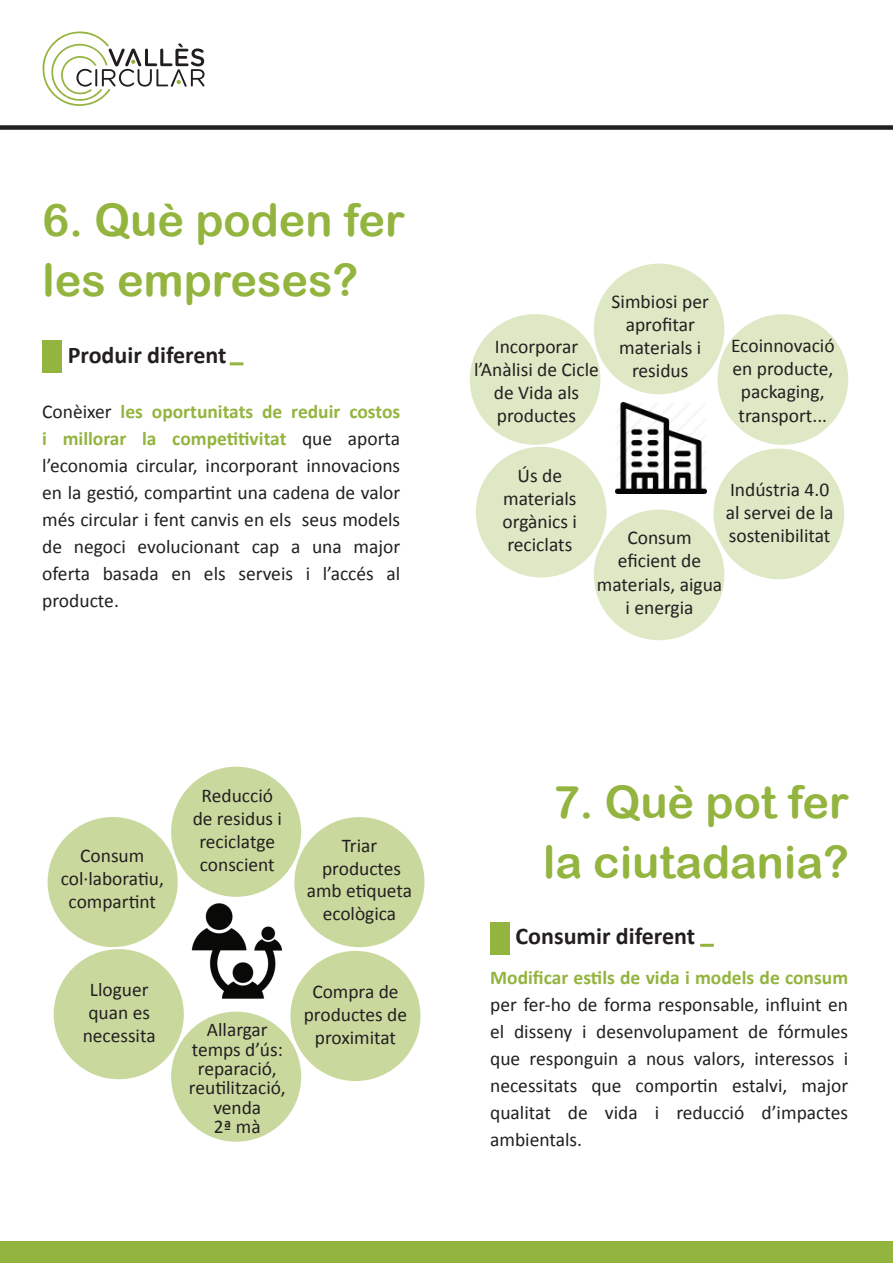
<style>
.page{position:relative;width:893px;height:1263px;background:#fff}
.page>*{position:absolute;margin:0;border:0;box-sizing:border-box;transform-origin:0 0}
.t1{font:45px/60px "Arial Rounded MT Bold";color:#93b43e}
.t2{font:700 24px "Calibri";color:#231f20}
.t3{font:19.5px/23.1px "Calibri";color:#231f20;text-align:center}
.t4{font:700 19.5px "Calibri";color:#93b43e}
.t5{font:19.35px/23px "Calibri";color:#231f20;text-align:center}
.s1{font-weight:700;color:#93b43e}
</style>
<div class="page">
<img style="left:616px;top:403px;width:90px;height:90px">
<div style="left:0;top:125px;width:893px;height:5px;background:#231f20"></div>
<svg style="left:42px;top:31px;width:163px;height:75px"></svg>
<div style="left:470px;top:314px;width:130px;height:131px;background:#dee8c5;border-radius:50%"></div>
<div style="left:594px;top:264px;width:130px;height:130px;background:#dee8c5;border-radius:50%"></div>
<div style="left:718px;top:314px;width:130px;height:131px;background:#dee8c5;border-radius:50%"></div>
<div style="left:476px;top:447px;width:130px;height:130px;background:#dee8c5;border-radius:50%"></div>
<div style="left:713px;top:449px;width:131px;height:130px;background:#dee8c5;border-radius:50%"></div>
<div style="left:594px;top:509px;width:130px;height:131px;background:#dee8c5;border-radius:50%"></div>
<div style="left:42px;top:340px;width:20px;height:33px;background:#93b43e"></div>
<svg style="left:230px;top:362px;width:13px;height:3px"></svg>
<div style="left:48px;top:817px;width:130px;height:130px;background:#c9d99e;border-radius:50%"></div>
<div style="left:171px;top:767px;width:130px;height:130px;background:#c9d99e;border-radius:50%"></div>
<div style="left:294px;top:817px;width:130px;height:130px;background:#c9d99e;border-radius:50%"></div>
<div style="left:54px;top:949px;width:130px;height:130px;background:#c9d99e;border-radius:50%"></div>
<div style="left:290px;top:951px;width:130px;height:130px;background:#c9d99e;border-radius:50%"></div>
<div style="left:171px;top:1011px;width:130px;height:131px;background:#c9d99e;border-radius:50%"></div>
<div style="left:490px;top:922px;width:20px;height:32px;background:#93b43e"></div>
<hr style="left:700px;top:944px;width:14px;height:3px;background:#93b43e">
<img style="left:191px;top:903px;width:92px;height:96px">
<div style="left:0;top:1242px;width:893px;height:21px;background:#93b43e"></div>
<h1 class="t1" style="left:43px;top:189px;width:364px">6. Què poden fer les empreses?</h1>
<p class="t2" style="left:68px;top:339px;width:160px">Produir diferent</p>
<p class="t3" style="left:42px;top:398px;width:360px;line-height:27px;text-align:justify">Conèixer <span class="s1">les oportunitats de reduir costos i millorar la competitivitat</span> que aporta l’economia circular, incorporant innovacions en la gestió, compartint una cadena de valor més circular i fent canvis en els seus models de negoci evolucionant cap a una major oferta basada en els serveis i l’accés al producte.</p>
<p class="t3" style="left:474px;top:335px;width:126px">Incorporar l’Anàlisi de Cicle de Vida als productes</p>
<p class="t3" style="left:612px;top:290px;width:99px">Simbiosi per aprofitar materials i residus</p>
<p class="t3" style="left:731px;top:334px;width:105px">Ecoinnovació en producte, packaging, transport...</p>
<p class="t3" style="left:503px;top:464px;width:76px">Ús de materials orgànics i reciclats</p>
<p class="t3" style="left:726px;top:478px;width:109px;text-align:left">Indústria 4.0 al servei de la</p>
<p class="t3" style="left:627px;top:526px;width:66px">Consum</p>
<p class="t3" style="left:729px;top:524px;width:103px">sostenibilitat</p>
<p class="t3" style="left:597px;top:549px;width:127px">eficient de materials, aigua i energia</p>
<p class="t5" style="left:61px;top:845px;width:105px">Consum col·laboratiu, compartint</p>
<p class="t5" style="left:83px;top:978px;width:74px">Lloguer quan es necessita</p>
<p class="t5" style="left:193px;top:784px;width:91px">Reducció de residus i reciclatge conscient</p>
<p class="t5" style="left:307px;top:834px;width:107px">Triar productes amb etiqueta ecològica</p>
<p class="t5" style="left:189px;top:1020px;width:98px;line-height:19.4px">Allargar temps d’ús: reparació, reutilització, venda<br>2ª mà</p>
<p class="t5" style="left:304px;top:980px;width:105px">Compra de productes de proximitat</p>
<h1 class="t1" style="left:543px;top:771px;width:307px">7. Què pot fer la ciutadania?</h1>
<p class="t2" style="left:516px;top:921px;width:181px">Consumir diferent</p>
<p class="t4" style="left:490px;top:965px;width:360px">Modificar estils de vida i models de consum</p>
<p class="t3" style="left:490px;top:991px;width:360px;line-height:27px;text-align:justify">per fer-ho de forma responsable, influint en el disseny i desenvolupament de fórmules que responguin a nous valors, interessos i necessitats que comportin estalvi, major qualitat de vida i reducció d’impactes ambientals.</p>
</div>
